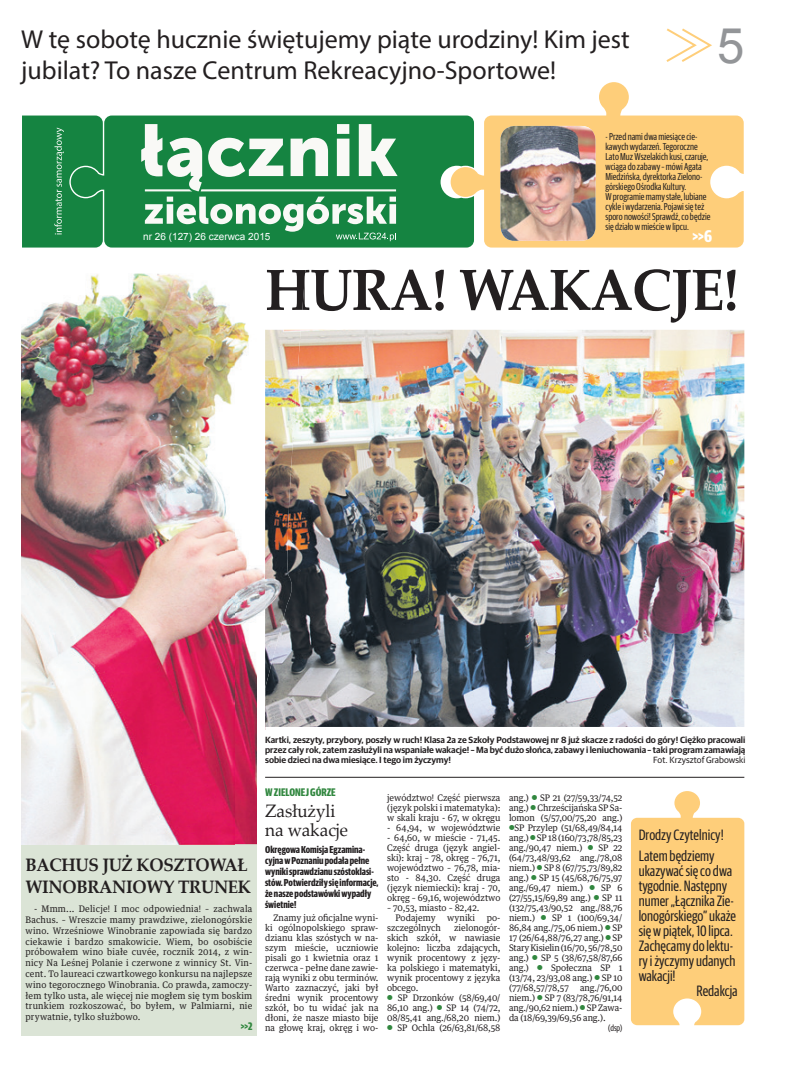
<style>
.page{position:relative;width:794px;height:1078px;background:#fff}
.page>*{position:absolute;margin:0;border:0;box-sizing:border-box;transform-origin:0 0}
.t1{font:700 58px "Palatino Linotype";letter-spacing:-.02em;color:#231f20;scale:.95 1}
.t2{font:49px "Arial";color:#939598}
.t3{font:26px/31.2px "Myriad Pro";color:#231f20}
.t4{font:700 18px/22.4px "Palatino Linotype";letter-spacing:-.02em;color:#231f20;scale:.95 1}
.t5{font:18px/19px "Palatino Linotype";color:#231f20;scale:.95 1}
.t6{font:700 17px "Guardian Sans X Cond";color:#fff}
.t7{font:15px/15px "Guardian Sans X Cond";color:#231f20}
.t8{font:700 11px "Guardian Sans X Cond";color:#31873f}
.t9{font:10px/10px "Guardian Sans X Cond";color:#231f20}
.t10{font:700 10px/11px "Guardian Sans X Cond";color:#231f20}
.t11{font:10px "Arial";color:#fff}
.t12{font:9px/10px "Guardian Text Egyp";color:#231f20;text-align:justify;scale:.95 1}
.t13{font:600 9px/10px "Guardian Sans";color:#231f20;text-align:justify}
.t14{font:9px "Guardian Sans";color:#231f20}
.t15{font:9px "Guardian Sans X Cond";color:#231f20}
.s1{font-family:"pingpatstwo";font-size:7px;color:#31873f}
</style>
<div class="page">
<svg style="left:474px;top:82px;width:269px;height:165px;fill:#fece7a"></svg>
<svg style="left:103px;top:115px;width:371px;height:132px;background:#258b4a"></svg>
<svg style="left:22px;top:115px;width:81px;height:132px;background:#1e8848"></svg>
<svg style="left:141px;top:124px;width:256px;height:117px"></svg>
<svg style="left:666px;top:28px;width:46px;height:34px"></svg>
<img style="left:500px;top:126px;width:95px;height:115px">
<img style="left:270px;top:330px;width:474px;height:396px">
<div style="left:21px;top:844px;width:236px;height:191px;background:#dbe4d6"></div>
<img style="left:21px;top:273px;width:213px;height:571px">
<img style="left:234px;top:270px;width:72px;height:65px">
<img style="left:234px;top:335px;width:36px;height:509px">
<img style="left:267px;top:269px;width:38px;height:53px">
<img style="left:265px;top:325px;width:36px;height:363px">
<img style="left:265px;top:330px;width:27px;height:358px">
<svg style="left:631px;top:791px;width:113px;height:233px;background:#fed389"></svg>
<div style="left:265px;top:729px;width:480px;height:44px;background:#fff"></div>
<div style="left:265px;top:773px;width:357px;height:262px;background:#fff"></div>
<hr style="left:265px;top:777px;width:479px;height:1px;background:#231f20">
<div style="left:258px;top:664px;width:7px;height:194px;background:#fff"></div>
<h3 class="t3" style="left:21px;top:23px;width:610px">W tę sobotę hucznie świętujemy piąte urodziny! Kim jest jubilat? To nasze Centrum Rekreacyjno-Sportowe!</h3>
<h2 class="t2" style="left:717px;top:14px;width:29px">5</h2>
<p class="t9" style="left:605px;top:131px;width:106px">- Przed nami dwa miesiące cie&shy;kawych wydarzeń. Tegoroczne<br>Lato Muz Wszelakich kusi, czaruje, wciąga do zabawy – mówi Agata<br>Miedzińska, dyrektorka Zielono&shy;górskiego Ośrodka Kultury.<br>W programie mamy stałe, lubiane cykle i wydarzenia. Pojawi się też sporo nowości! Sprawdź, co będzie się działo w mieście w lipcu.</p>
<h3 class="t6" style="left:692px;top:224px;width:21px">&gt;&gt;6</h3>
<h1 class="t1" style="left:265px;top:249px;width:500px">HURA! WAKACJE!</h1>
<p class="t11" style="left:143px;top:230px;width:129px">nr 26 (127) 26 czerwca 2015</p>
<h3 class="t4" style="left:26px;top:852px;width:239px">BACHUS JUŻ KOSZTOWAŁ<br>WINOBRANIOWY TRUNEK</h3>
<p class="t12" style="left:26px;top:902px;width:240px;line-height:10.8px;text-indent:9px">- Mmm... Delicje! I moc odpowiednia! – zachwala Bachus. – Wreszcie mamy prawdziwe, zielonogórskie wino. Wrześniowe Winobranie zapowiada się bardzo ciekawie i bardzo smakowicie. Wiem, bo osobiście próbowałem wino białe cuvée, rocznik 2014, z win&shy;nicy Na Leśnej Polanie i czerwone z winnicy St. Vin&shy;cent. To laureaci czwartkowego konkursu na najlepsze wino tegorocznego Winobrania. Co prawda, zamoczy&shy;łem tylko usta, ale więcej nie mogłem się tym boskim trunkiem rozkoszować, bo byłem, w Palmiarni, nie prywatnie, tylko służbowo.</p>
<p class="t8" style="left:241px;top:1017px;width:13px">&gt;&gt;2</p>
<p class="t13" style="left:265px;top:733px;width:482px">Kartki, zeszyty, przybory, poszły w ruch! Klasa 2a ze Szkoły Podstawowej nr 8 już skacze z radości do góry! Ciężko pracowali przez cały rok, zatem zasłużyli na wspaniałe wakacje! – Ma być dużo słońca, zabawy i leniuchowania – taki program zamawiają sobie dzieci na dwa miesiące. I tego im życzymy!</p>
<p class="t14" style="left:653px;top:752px;width:94px">Fot. Krzysztof Grabowski</p>
<p class="t8" style="left:265px;top:784px;width:72px">W ZIELONEJ GÓRZE</p>
<h3 class="t5" style="left:265px;top:801px;width:89px">Zasłużyli na wakacje</h3>
<p class="t10" style="left:265px;top:843px;width:115px">Okręgowa Komisja Egzamina&shy;cyjna w Poznaniu podała pełne wyniki sprawdzianu szóstoklasi&shy;stów. Potwierdziły się informacje, że nasze podstawówki wypadły świetnie!</p>
<p class="t12" style="left:265px;top:911px;width:121px;text-indent:9px">Znamy już oficjalne wyni&shy;ki ogólnopolskiego spraw&shy;dzianu klas szóstych w na&shy;szym mieście, uczniowie pisali go 1 kwietnia oraz 1 czerwca – pełne dane zawie&shy;rają wyniki z obu terminów.<br>Warto zaznaczyć, jaki był średni wynik procentowy szkół, bo tu widać jak na dłoni, że nasze miasto bije na głowę kraj, okręg i wo-</p>
<p class="t12" style="left:387px;top:791px;width:121px">jewództwo! Część pierwsza (język polski i matematyka): w skali kraju - 67, w okręgu</p>
<p class="t12" style="left:387px;top:821px;width:121px">- 64,94, w województwie</p>
<p class="t12" style="left:387px;top:831px;width:121px">- 64,60, w mieście - 71,45.<br>Część druga (język angiel&shy;ski): kraj – 78, okręg – 76,71, województwo – 76,78, mia&shy;sto - 84,30. Część druga (język niemiecki): kraj - 70, okręg – 69,16, województwo</p>
<p class="t12" style="left:395px;top:901px;width:90px;text-indent:-9px">– 70,53, miasto – 82,42.<br>Podajemy</p>
<p class="t12" style="left:447px;top:911px;width:31px">wyniki</p>
<p class="t12" style="left:487px;top:911px;width:16px">po-</p>
<p class="t12" style="left:387px;top:921px;width:121px;text-align:left;text-indent:67px">zielonogór&shy;skich szkół, w nawiasie kolejno: liczba zdających, wynik procentowy z języ&shy;ka polskiego i matematyki, wynik procentowy z języka obcego.<br><span class="s1">A</span> SP Drzonków (58/69,40/<br>86,10 ang.) <span class="s1">A</span> SP 14 (74/72,<br>08/85,41 ang./68,20 niem.)<br><span class="s1">A</span> SP Ochla (26/63,81/68,58</p>
<p class="t12" style="left:387px;top:921px;width:58px">szczególnych</p>
<p class="t12" style="left:509px;top:791px;width:121px">ang.) <span class="s1">A</span> SP 21 (27/59,33/74,52 ang.) <span class="s1">A</span> Chrześcijańska SP Sa&shy;lomon (5/57,00/75,20 ang.)<br><span class="s1">A</span>SP Przylep (51/68,49/84,14 ang.) <span class="s1">A</span> SP 18 (160/73,78/85,23 ang./90,47 niem.) <span class="s1">A</span> SP 22 (64/73,48/93,62 ang./78,08 niem.) <span class="s1">A</span> SP 8 (67/75,73/89,82 ang.) <span class="s1">A</span> SP 15 (45/68,76/75,97 ang./69,47 niem.) <span class="s1">A</span> SP 6 (27/55,15/69,89 ang.) <span class="s1">A</span> SP 11 (132/75,43/90,52 ang./88,76 niem.) <span class="s1">A</span> SP 1 (100/69,34/ 86,84 ang./75,06 niem.) <span class="s1">A</span> SP 17 (26/64,88/76,27 ang.) <span class="s1">A</span> SP Stary Kisielin (16/70, 56/78,50 ang.) <span class="s1">A</span> SP 5 (38/67,58/87,66 ang.) <span class="s1">A</span> Społeczna SP 1 (13/74, 23/93,08 ang.) <span class="s1">A</span> SP 10 (77/68,57/78,57 ang./76,00 niem.) <span class="s1">A</span> SP 7 (83/78,76/91,14 ang./90,62 niem.) <span class="s1">A</span> SP Zawa&shy;da (18/69,39/69,56 ang.).</p>
<p class="t15" style="left:608px;top:1021px;width:16px">(dsp)</p>
<h3 class="t7" style="left:639px;top:823px;width:86px;line-height:20.7px">Drodzy Czytelnicy!<br>Latem będziemy</h3>
<h3 class="t7" style="left:639px;top:861px;width:99px">ukazywać się co dwa tygodnie. Następny numer „Łącznika Zie&shy;lonogórskiego” ukaże się w piątek, 10 lipca.<br>Zachęcamy do lektu&shy;ry i życzymy udanych wakacji!</h3>
<h3 class="t7" style="left:696px;top:981px;width:43px">Redakcja</h3>
</div>
